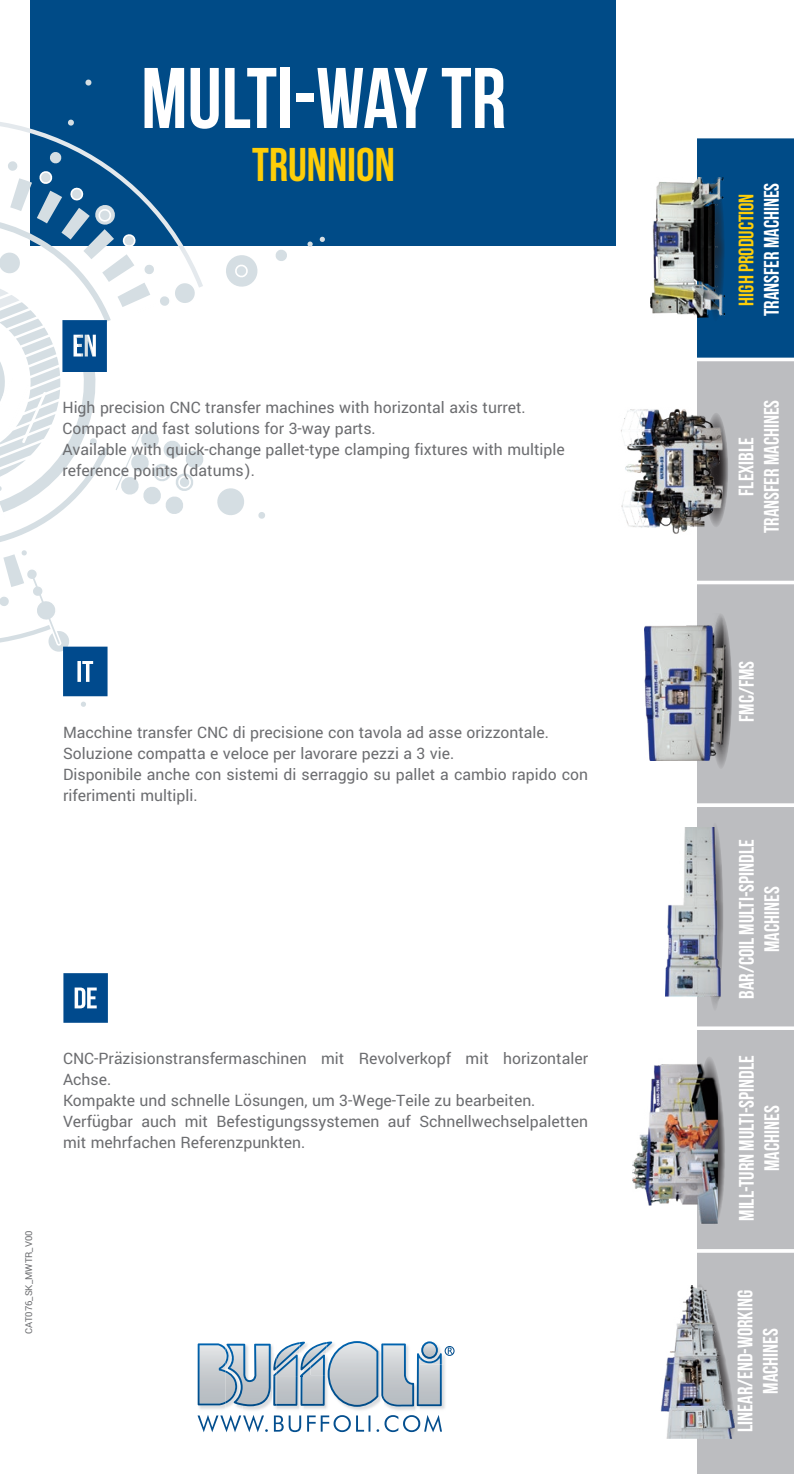
<style>
.page{position:relative;width:794px;height:1474px;background:#fff}
.page>*{position:absolute;margin:0;border:0;box-sizing:border-box;transform-origin:0 0}
.t1{font:85.75px "Bebas Neue";color:#fff}
.t2{font:47.25px "Bebas Neue";color:#fece08}
.t3{font:21px/25.2px "Bebas Neue";color:#fff;text-align:center}
.t4{font:21px "Bebas Neue";color:#fece08}
.t5{font:17.5px/21px "Yantramanav";color:#6c6d70}
.t6{font:10.5px "Yantramanav";color:#6c6d70}
</style>
<div class="page">
<div style="left:30px;top:0;width:586px;height:246px;background:#004b87"></div>
<svg style="left:217px;top:488px;width:27px;height:27px"></svg>
<svg style="left:258px;top:512px;width:7px;height:7px"></svg>
<svg style="left:275px;top:250px;width:12px;height:11px"></svg>
<svg style="left:307px;top:241px;width:6px;height:6px"></svg>
<svg style="left:319px;top:236px;width:6px;height:6px"></svg>
<svg style="left:226px;top:255px;width:32px;height:32px"></svg>
<svg style="left:63px;top:973px;width:45px;height:49px;background:#24649d"></svg>
<svg style="left:0;top:79px;width:204px;height:628px"></svg>
<svg style="left:197px;top:1341px;width:257px;height:91px"></svg>
<img style="left:650px;top:182px;width:43px;height:133px">
<img style="left:666px;top:828px;width:27px;height:169px">
<img style="left:660px;top:1285px;width:33px;height:152px">
<img style="left:621px;top:408px;width:72px;height:126px">
<img style="left:644px;top:625px;width:49px;height:136px">
<svg style="left:693px;top:138px;width:101px;height:1335px;background:#99a4af"></svg>
<img style="left:632px;top:1056px;width:85px;height:169px">
<p class="t1" style="left:141px;top:51px;width:366px">MULTI-WAY TR</p>
<p class="t2" style="left:252px;top:138px;width:144px">TRUNNION</p>
<p class="t5" style="left:62px;top:397px;width:465px">High precision CNC transfer machines with horizontal axis turret.</p>
<p class="t5" style="left:62px;top:418px;width:315px">Compact and fast solutions for 3-way parts.</p>
<p class="t5" style="left:62px;top:439px;width:504px">Available with quick-change pallet-type clamping fixtures with multiple</p>
<p class="t5" style="left:62px;top:460px;width:194px">reference points (datums).</p>
<p class="t5" style="left:63px;top:721px;width:487px">Macchine transfer CNC di precisione con tavola ad asse orizzontale.</p>
<p class="t5" style="left:63px;top:742px;width:393px">Soluzione compatta e veloce per lavorare pezzi a 3 vie.</p>
<p class="t5" style="left:63px;top:763px;width:526px">Disponibile anche con sistemi di serraggio su pallet a cambio rapido con riferimenti multipli.</p>
<p class="t5" style="left:63px;top:1048px;width:526px">CNC-Präzisionstransfermaschinen mit Revolverkopf mit horizontaler<br>Achse.</p>
<p class="t5" style="left:63px;top:1090px;width:474px">Kompakte und schnelle Lösungen, um 3-Wege-Teile zu bearbeiten.</p>
<p class="t5" style="left:63px;top:1111px;width:526px">Verfügbar auch mit Befestigungssystemen auf Schnellwechselpaletten mit mehrfachen Referenzpunkten.</p>
<p class="t6" style="left:22px;top:1333px;width:105px;rotate:-90deg">CAT076_SK_MWTR_V00</p>
<p class="t4" style="left:735px;top:305px;width:113px;rotate:-90deg">HIGH PRODUCTION</p>
<p class="t3" style="left:758px;top:316px;width:135px;rotate:-90deg">TRANSFER MACHINES</p>
<p class="t3" style="left:733px;top:496px;width:60px;rotate:-90deg">FLEXIBLE</p>
<p class="t3" style="left:758px;top:533px;width:135px;rotate:-90deg">TRANSFER MACHINES</p>
<p class="t3" style="left:734px;top:722px;width:63px;rotate:-90deg">FMC/FMS</p>
<p class="t3" style="left:734px;top:998px;width:161px;rotate:-90deg">BAR/COIL MULTI-SPINDLE</p>
<p class="t3" style="left:759px;top:951px;width:67px;rotate:-90deg">MACHINES</p>
<p class="t3" style="left:734px;top:1220px;width:167px;rotate:-90deg">MILL-TURN MULTI-SPINDLE<br>MACHINES</p>
<p class="t3" style="left:732px;top:1431px;width:144px;rotate:-90deg">LINEAR/END-WORKING</p>
<p class="t3" style="left:757px;top:1393px;width:67px;rotate:-90deg">MACHINES</p>
</div>
